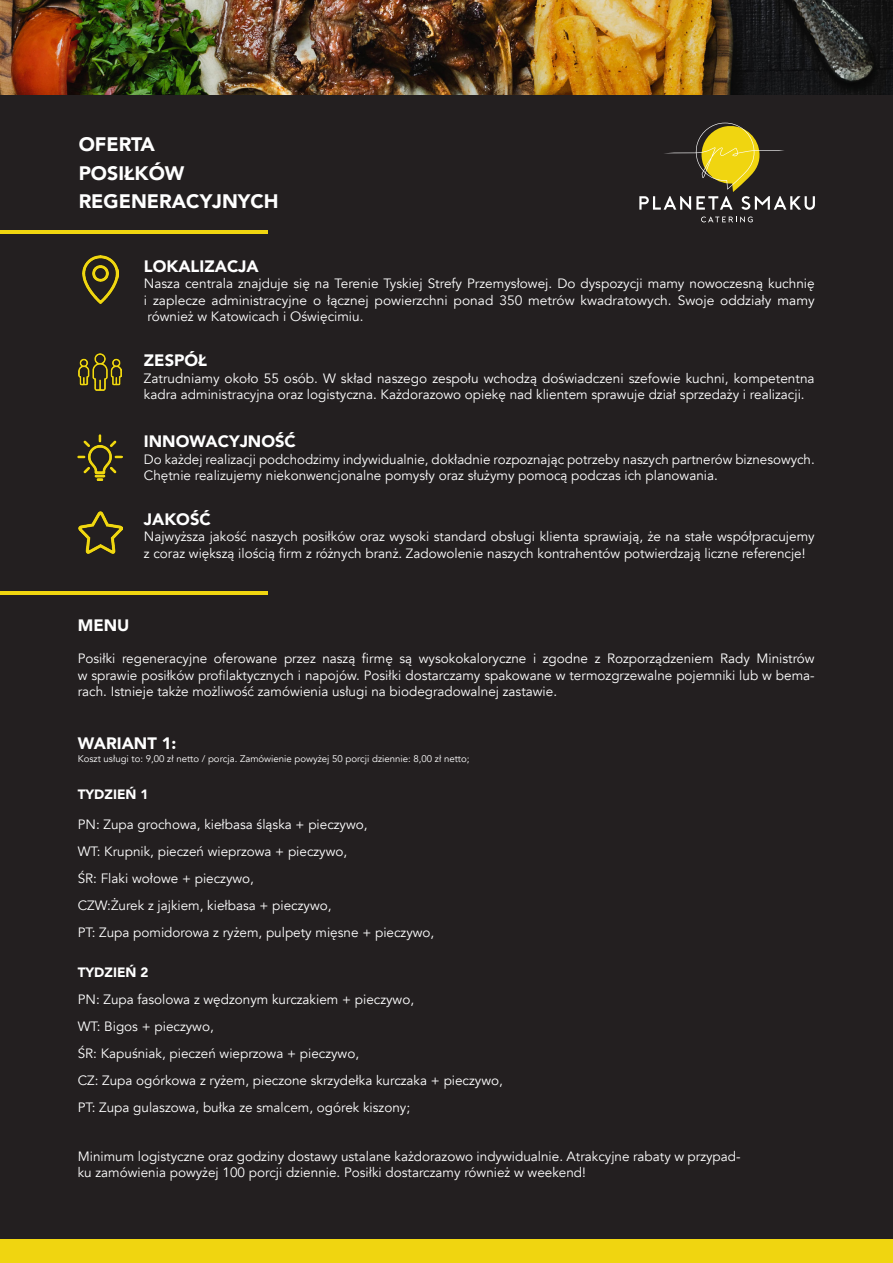
<style>
.page{position:relative;width:893px;height:1263px;background:#231f20}
.page>*{position:absolute;margin:0;border:0;box-sizing:border-box;transform-origin:0 0}
.t1{font:900 19.5px "Avenir";color:#fff}
.t2{font:900 16.5px "Avenir";color:#fff}
.t3{font:13.5px/16.5px "Avenir";color:#fff}
.t4{font:900 13.5px "Avenir";color:#fff}
.t5{font:9.6px "Avenir";color:#fff}
</style>
<div class="page">
<img style="left:83px;top:255px;width:36px;height:48px">
<img style="left:79px;top:353px;width:43px;height:37px">
<img style="left:78px;top:435px;width:45px;height:46px">
<img style="left:78px;top:512px;width:44px;height:41px">
<svg style="left:701px;top:217px;width:52px;height:5px"></svg>
<svg style="left:639px;top:123px;width:176px;height:87px"></svg>
<hr style="left:0;top:230px;width:267px;height:3px;background:#f0d510">
<hr style="left:0;top:592px;width:267px;height:3px;background:#f0d510">
<img style="left:0;top:0;width:893px;height:94px">
<div style="left:0;top:1239px;width:893px;height:24px;background:#f0d510"></div>
<p class="t1" style="left:79px;top:128px;width:78px">OFERTA</p>
<p class="t1" style="left:79px;top:156px;width:107px">POSIŁKÓW</p>
<p class="t1" style="left:79px;top:185px;width:202px">REGENERACYJNYCH</p>
<p class="t2" style="left:144px;top:252px;width:116px">LOKALIZACJA</p>
<p class="t3" style="left:144px;top:276px;width:672px;text-align:justify">Nasza centrala znajduje się na Terenie Tyskiej Strefy Przemysłowej. Do dyspozycji mamy nowoczesną kuchnię i zaplecze administracyjne o łącznej powierzchni ponad 350 metrów kwadratowych. Swoje oddziały mamy również w Katowicach i Oświęcimiu.</p>
<p class="t2" style="left:144px;top:346px;width:65px">ZESPÓŁ</p>
<p class="t3" style="left:144px;top:370px;width:672px">Zatrudniamy około 55 osób. W skład naszego zespołu wchodzą doświadczeni szefowie kuchni, kompetentna kadra administracyjna oraz logistyczna. Każdorazowo opiekę nad klientem sprawuje dział sprzedaży i realizacji.</p>
<p class="t2" style="left:144px;top:427px;width:154px">INNOWACYJNOŚĆ</p>
<p class="t3" style="left:144px;top:451px;width:672px">Do każdej realizacji podchodzimy indywidualnie, dokładnie rozpoznając potrzeby naszych partnerów biznesowych.<br>Chętnie realizujemy niekonwencjonalne pomysły oraz służymy pomocą podczas ich planowania.</p>
<p class="t2" style="left:144px;top:505px;width:68px">JAKOŚĆ</p>
<p class="t3" style="left:144px;top:528px;width:672px">Najwyższa jakość naszych posiłków oraz wysoki standard obsługi klienta sprawiają, że na stałe współpracujemy z coraz większą ilością firm z różnych branż. Zadowolenie naszych kontrahentów potwierdzają liczne referencje!</p>
<p class="t2" style="left:78px;top:611px;width:53px">MENU</p>
<p class="t3" style="left:78px;top:651px;width:738px;text-align:justify">Posiłki regeneracyjne oferowane przez naszą firmę są wysokokaloryczne i zgodne z Rozporządzeniem Rady Ministrów w sprawie posiłków profilaktycznych i napojów. Posiłki dostarczamy spakowane w termozgrzewalne pojemniki lub w bema&shy;rach. Istnieje także możliwość zamówienia usługi na biodegradowalnej zastawie.</p>
<p class="t2" style="left:78px;top:729px;width:100px">WARIANT 1:</p>
<p class="t5" style="left:78px;top:753px;width:393px">Koszt usługi to: 9,00 zł netto / porcja. Zamówienie powyżej 50 porcji dziennie: 8,00 zł netto;</p>
<p class="t4" style="left:78px;top:783px;width:72px">TYDZIEŃ 1</p>
<p class="t3" style="left:78px;top:816px;width:291px">PN: Zupa grochowa, kiełbasa śląska + pieczywo,</p>
<p class="t3" style="left:78px;top:843px;width:271px">WT: Krupnik, pieczeń wieprzowa + pieczywo,</p>
<p class="t3" style="left:78px;top:870px;width:178px">ŚR: Flaki wołowe + pieczywo,</p>
<p class="t3" style="left:78px;top:897px;width:255px">CZW:Żurek z jajkiem, kiełbasa + pieczywo,</p>
<p class="t3" style="left:78px;top:924px;width:358px">PT: Zupa pomidorowa z ryżem, pulpety mięsne + pieczywo,</p>
<p class="t4" style="left:78px;top:961px;width:72px">TYDZIEŃ 2</p>
<p class="t3" style="left:78px;top:992px;width:338px">PN: Zupa fasolowa z wędzonym kurczakiem + pieczywo,</p>
<p class="t3" style="left:78px;top:1019px;width:138px">WT: Bigos + pieczywo,</p>
<p class="t3" style="left:78px;top:1046px;width:283px">ŚR: Kapuśniak, pieczeń wieprzowa + pieczywo,</p>
<p class="t3" style="left:78px;top:1073px;width:427px">CZ: Zupa ogórkowa z ryżem, pieczone skrzydełka kurczaka + pieczywo,</p>
<p class="t3" style="left:78px;top:1100px;width:334px">PT: Zupa gulaszowa, bułka ze smalcem, ogórek kiszony;</p>
<p class="t3" style="left:78px;top:1148px;width:664px">Minimum logistyczne oraz godziny dostawy ustalane każdorazowo indywidualnie. Atrakcyjne rabaty w przypad&shy;ku zamówienia powyżej 100 porcji dziennie. Posiłki dostarczamy również w weekend!</p>
</div>
